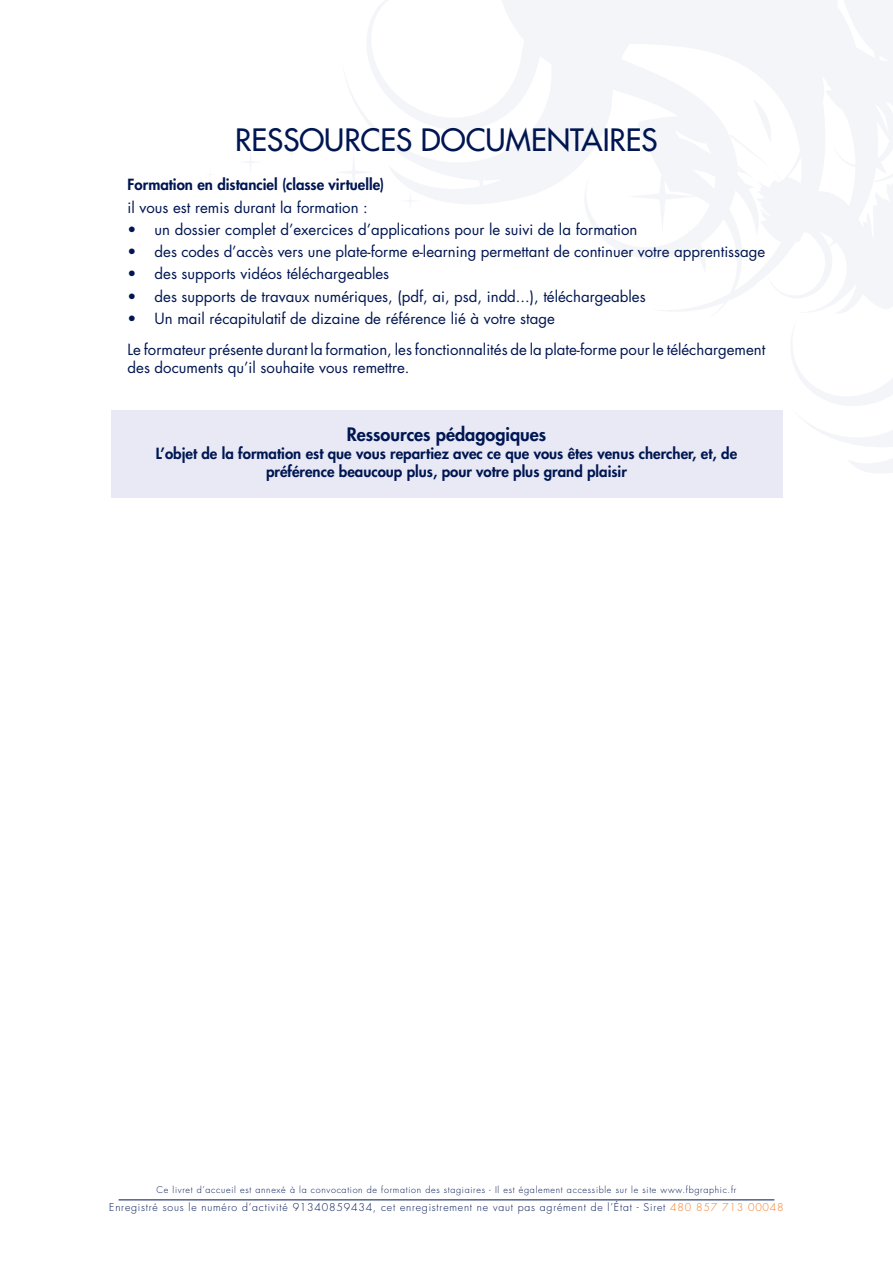
<style>
.page{position:relative;width:893px;height:1263px;background:#fff}
.page>*{position:absolute;margin:0;border:0;box-sizing:border-box;transform-origin:0 0}
.t1{font:30px "Futura";color:#001652}
.t2{font:800 18px "Futura";color:#001652}
.t3{font:15px/30.8px "Futura";color:#001652}
.t4{font:800 15px/18px "Futura";color:#001652;text-align:center}
.t5{font:300 10.5px "Futura";letter-spacing:.075em;color:#001652}
.t6{font:300 9px "Futura";letter-spacing:.075em;color:#001652}
.s1{color:#f47b23}
</style>
<div class="page">
<svg style="left:248px;top:0;width:645px;height:474px"></svg>
<hr style="left:119px;top:1199px;width:655px;height:1px;background:#001652">
<div style="left:111px;top:410px;width:671px;height:87px;background:#e8e9f4"></div>
<h1 class="t1" style="left:235px;top:121px;width:424px">RESSOURCES DOCUMENTAIRES</h1>
<p class="t4" style="left:128px;top:176px;width:258px">Formation en distanciel (classe virtuelle)</p>
<p class="t3" style="left:128px;top:192px;width:242px">il vous est remis durant la formation :</p>
<p class="t3" style="left:128px;top:214px;width:511px">• un dossier complet d’exercices d’applications pour le suivi de la formation</p>
<p class="t3" style="left:128px;top:236px;width:639px">• des codes d’accès vers une plate-forme e-learning permettant de continuer votre apprentissage</p>
<p class="t3" style="left:128px;top:259px;width:263px">• des supports vidéos téléchargeables</p>
<p class="t3" style="left:128px;top:281px;width:520px">• des supports de travaux numériques, (pdf, ai, psd, indd...), téléchargeables</p>
<p class="t3" style="left:128px;top:303px;width:639px">• Un mail récapitulatif de dizaine de référence lié à votre stage<br>Le formateur présente durant la formation, les fonctionnalités de la plate-forme pour le téléchargement</p>
<p class="t3" style="left:128px;top:352px;width:284px">des documents qu’il souhaite vous remettre.</p>
<p class="t2" style="left:347px;top:423px;width:201px">Ressources pédagogiques</p>
<p class="t4" style="left:156px;top:445px;width:583px">L’objet de la formation est que vous repartiez avec ce que vous êtes venus chercher, et, de préférence beaucoup plus, pour votre plus grand plaisir</p>
<p class="t6" style="left:157px;top:1184px;width:581px">Ce livret d’accueil est annexé à la convocation de formation des stagiaires - Il est également accessible sur le site www.fbgraphic.fr</p>
<p class="t5" style="left:109px;top:1201px;width:676px">Enregistré sous le numéro d’activité 91340859434, cet enregistrement ne vaut pas agrément de l’État - Siret <span class="s1">480 857 713 00048</span></p>
</div>
